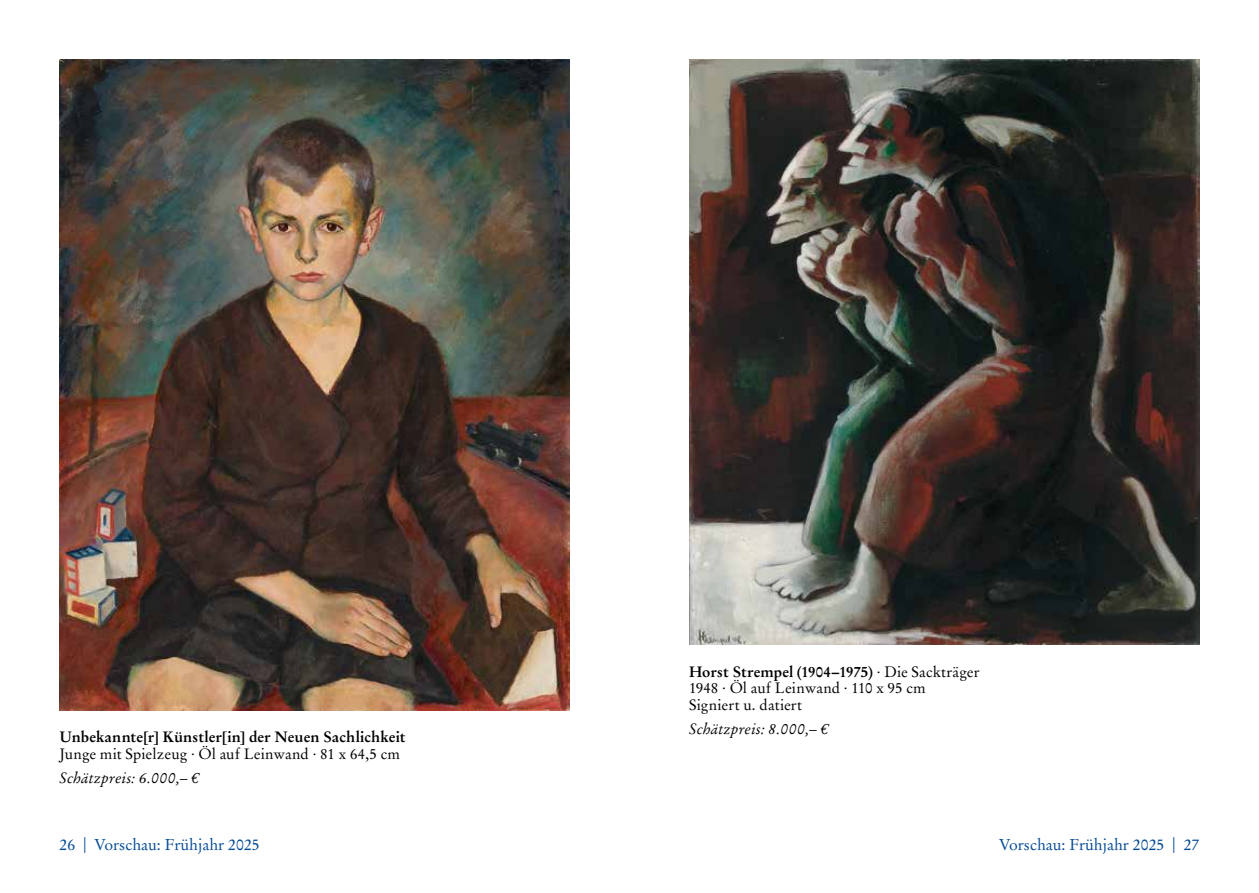
<style>
.page{position:relative;width:1259px;height:893px;background:#fff}
.page>*{position:absolute;margin:0;border:0;box-sizing:border-box;transform-origin:0 0}
.t1{font:15.75px "Stempel Garamond LT Std";color:#034a94}
.t2{font:15px/16.5px "Stempel Garamond LT Std";letter-spacing:.005em;color:#000}
.t3{font:700 15px "Stempel Garamond LT Std";letter-spacing:.005em;color:#000}
.t4{font:italic 15px "Stempel Garamond LT Std";letter-spacing:.01em;color:#000}
.s1{font-weight:700}
</style>
<div class="page">
<img style="left:60px;top:60px;width:510px;height:650px">
<img style="left:689px;top:60px;width:510px;height:585px">
<p class="t3" style="left:60px;top:728px;width:347px">Unbekannte[r] Künstler[in] der Neuen Sachlichkeit</p>
<p class="t2" style="left:60px;top:745px;width:342px">Junge mit Spielzeug · Öl auf Leinwand · 81 x 64,5 cm</p>
<p class="t4" style="left:60px;top:768px;width:141px">Schätzpreis: 6.000,– €</p>
<p class="t1" style="left:60px;top:836px;width:202px">26 | Vorschau: Frühjahr 2025</p>
<p class="t2" style="left:689px;top:663px;width:292px"><span class="s1">Horst Strempel (1904–1975)</span> · Die Sackträger<br>1948 · Öl auf Leinwand · 110 x 95 cm<br>Signiert u. datiert</p>
<p class="t4" style="left:689px;top:719px;width:141px">Schätzpreis: 8.000,– €</p>
<p class="t1" style="left:999px;top:836px;width:202px">Vorschau: Frühjahr 2025 | 27</p>
</div>
